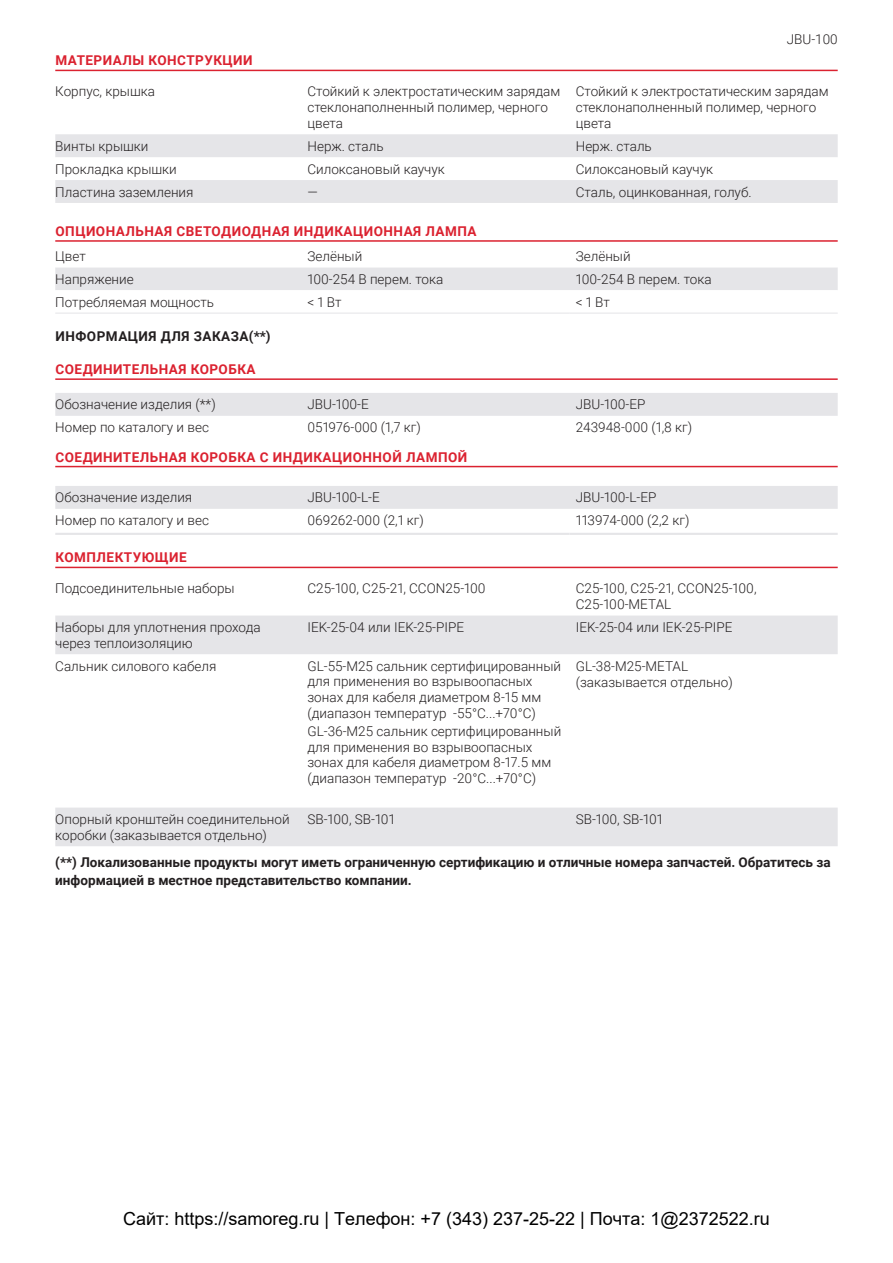
<style>
.page{position:relative;width:893px;height:1263px;background:#fff}
.page>*{position:absolute;margin:0;border:0;box-sizing:border-box;transform-origin:0 0}
.t1{font:18px "Arial";color:#000}
.Table_Text_-_nVent_D{font:300 13.5px/15.8px "Roboto";color:#231f20}
.Text_-_nVent_Data_Sh{font:700 13.5px/18px "Roboto";color:#231f20}
.Subhead_-_nVent_Data{font:700 13.5px "Roboto";letter-spacing:.035em;color:#db2230}
.Subhead_-_nVent_Data-2{font:700 13.5px "Roboto";letter-spacing:.035em;color:#231f20}
</style>
<div class="page">
<hr style="left:55px;top:70px;width:783px;height:1px;background:#db2230">
<hr style="left:55px;top:378px;width:783px;height:2px;background:#db2230">
<hr style="left:55px;top:567px;width:783px;height:1px;background:#db2230">
<svg style="left:55px;top:134px;width:783px;height:69px;fill:#e5e5e8"></svg>
<svg style="left:55px;top:267px;width:783px;height:46px"></svg>
<hr style="left:55px;top:313px;width:246px;height:1px;background:#e5e5e8">
<hr style="left:301px;top:313px;width:268px;height:1px;background:#e5e5e8">
<hr style="left:569px;top:313px;width:269px;height:1px;background:#e5e5e8">
<hr style="left:55px;top:240px;width:783px;height:2px;background:#db2230">
<div style="left:55px;top:393px;width:783px;height:23px;background:#e5e5e8"></div>
<hr style="left:55px;top:466px;width:783px;height:1px;background:#db2230">
<div style="left:55px;top:486px;width:783px;height:23px;background:#e5e5e8"></div>
<hr style="left:55px;top:533px;width:246px;height:2px;background:#e5e5e8">
<hr style="left:301px;top:533px;width:268px;height:2px;background:#e5e5e8">
<hr style="left:569px;top:533px;width:269px;height:2px;background:#e5e5e8">
<svg style="left:55px;top:615px;width:783px;height:231px"></svg>
<p class="Table_Text_-_nVent_D" style="left:787px;top:31px;width:52px">JBU-100</p>
<p class="Subhead_-_nVent_Data" style="left:56px;top:51px;width:199px">МАТЕРИАЛЫ КОНСТРУКЦИИ</p>
<p class="Table_Text_-_nVent_D" style="left:55px;top:83px;width:101px">Корпус, крышка</p>
<p class="Table_Text_-_nVent_D" style="left:307px;top:83px;width:254px">Стойкий к электростатическим зарядам стеклонаполненный полимер, черного цвета</p>
<p class="Table_Text_-_nVent_D" style="left:576px;top:83px;width:254px">Стойкий к электростатическим зарядам стеклонаполненный полимер, черного цвета</p>
<p class="Table_Text_-_nVent_D" style="left:55px;top:138px;width:95px">Винты крышки</p>
<p class="Table_Text_-_nVent_D" style="left:307px;top:138px;width:78px">Нерж. сталь</p>
<p class="Table_Text_-_nVent_D" style="left:576px;top:138px;width:78px">Нерж. сталь</p>
<p class="Table_Text_-_nVent_D" style="left:55px;top:161px;width:123px">Прокладка крышки</p>
<p class="Table_Text_-_nVent_D" style="left:307px;top:161px;width:139px">Силоксановый каучук</p>
<p class="Table_Text_-_nVent_D" style="left:576px;top:161px;width:139px">Силоксановый каучук</p>
<p class="Table_Text_-_nVent_D" style="left:55px;top:183px;width:140px">Пластина заземления</p>
<p class="Table_Text_-_nVent_D" style="left:307px;top:183px;width:12px">—</p>
<p class="Table_Text_-_nVent_D" style="left:576px;top:183px;width:177px">Сталь, оцинкованная, голуб.</p>
<p class="Subhead_-_nVent_Data" style="left:56px;top:222px;width:423px">ОПЦИОНАЛЬНАЯ СВЕТОДИОДНАЯ ИНДИКАЦИОННАЯ ЛАМПА</p>
<p class="Table_Text_-_nVent_D" style="left:55px;top:248px;width:32px">Цвет</p>
<p class="Table_Text_-_nVent_D" style="left:307px;top:248px;width:56px">Зелёный</p>
<p class="Table_Text_-_nVent_D" style="left:576px;top:248px;width:56px">Зелёный</p>
<p class="Table_Text_-_nVent_D" style="left:55px;top:271px;width:80px">Напряжение</p>
<p class="Table_Text_-_nVent_D" style="left:307px;top:271px;width:137px">100-254 В перем. тока</p>
<p class="Table_Text_-_nVent_D" style="left:576px;top:271px;width:137px">100-254 В перем. тока</p>
<p class="Table_Text_-_nVent_D" style="left:55px;top:294px;width:160px">Потребляемая мощность</p>
<p class="Table_Text_-_nVent_D" style="left:307px;top:294px;width:36px">&lt; 1 Вт</p>
<p class="Table_Text_-_nVent_D" style="left:576px;top:294px;width:36px">&lt; 1 Вт</p>
<p class="Subhead_-_nVent_Data-2" style="left:56px;top:327px;width:217px">ИНФОРМАЦИЯ ДЛЯ ЗАКАЗА(**)</p>
<p class="Subhead_-_nVent_Data" style="left:56px;top:360px;width:202px">СОЕДИНИТЕЛЬНАЯ КОРОБКА</p>
<p class="Table_Text_-_nVent_D" style="left:55px;top:396px;width:162px">Обозначение изделия (**)</p>
<p class="Table_Text_-_nVent_D" style="left:307px;top:396px;width:63px">JBU-100-E</p>
<p class="Table_Text_-_nVent_D" style="left:576px;top:396px;width:71px">JBU-100-EP</p>
<p class="Table_Text_-_nVent_D" style="left:55px;top:419px;width:155px">Номер по каталогу и вес</p>
<p class="Table_Text_-_nVent_D" style="left:307px;top:419px;width:115px">051976-000 (1,7 кг)</p>
<p class="Table_Text_-_nVent_D" style="left:576px;top:419px;width:118px">243948-000 (1,8 кг)</p>
<p class="Subhead_-_nVent_Data" style="left:56px;top:447px;width:413px">СОЕДИНИТЕЛЬНАЯ КОРОБКА С ИНДИКАЦИОННОЙ ЛАМПОЙ</p>
<p class="Table_Text_-_nVent_D" style="left:55px;top:489px;width:139px">Обозначение изделия</p>
<p class="Table_Text_-_nVent_D" style="left:307px;top:489px;width:74px">JBU-100-L-E</p>
<p class="Table_Text_-_nVent_D" style="left:576px;top:489px;width:82px">JBU-100-L-EP</p>
<p class="Table_Text_-_nVent_D" style="left:55px;top:512px;width:155px">Номер по каталогу и вес</p>
<p class="Table_Text_-_nVent_D" style="left:307px;top:512px;width:118px">069262-000 (2,1 кг)</p>
<p class="Table_Text_-_nVent_D" style="left:576px;top:512px;width:115px">113974-000 (2,2 кг)</p>
<p class="Subhead_-_nVent_Data" style="left:56px;top:548px;width:133px">КОМПЛЕКТУЮЩИЕ</p>
<p class="Table_Text_-_nVent_D" style="left:55px;top:580px;width:181px">Подсоединительные наборы</p>
<p class="Table_Text_-_nVent_D" style="left:307px;top:580px;width:180px">C25-100, C25-21, CCON25-100</p>
<p class="Table_Text_-_nVent_D" style="left:576px;top:580px;width:182px">C25-100, C25-21, CCON25-100,<br>C25-100-METAL</p>
<p class="Table_Text_-_nVent_D" style="left:55px;top:619px;width:207px">Наборы для уплотнения прохода через теплоизоляцию</p>
<p class="Table_Text_-_nVent_D" style="left:307px;top:619px;width:158px">IEK-25-04 или IEK-25-PIPE</p>
<p class="Table_Text_-_nVent_D" style="left:576px;top:619px;width:158px">IEK-25-04 или IEK-25-PIPE</p>
<p class="Table_Text_-_nVent_D" style="left:55px;top:657px;width:163px">Сальник силового кабеля</p>
<p class="Table_Text_-_nVent_D" style="left:307px;top:657px;width:255px">GL-55-M25 сальник сертифицированный для применения во взрывоопасных зонах для кабеля диаметром 8-15 мм (диапазон температур -55°С...+70°С)</p>
<p class="Table_Text_-_nVent_D" style="left:307px;top:723px;width:255px">GL-36-M25 сальник сертифицированный для применения во взрывоопасных зонах для кабеля диаметром 8-17.5 мм (диапазон температур -20°С...+70°С)</p>
<p class="Table_Text_-_nVent_D" style="left:576px;top:657px;width:159px">GL-38-M25-METAL (заказывается отдельно)</p>
<p class="Table_Text_-_nVent_D" style="left:55px;top:811px;width:236px">Опорный кронштейн соединительной коробки (заказывается отдельно)</p>
<p class="Table_Text_-_nVent_D" style="left:307px;top:811px;width:89px">SB-100, SB-101</p>
<p class="Table_Text_-_nVent_D" style="left:576px;top:811px;width:89px">SB-100, SB-101</p>
<p class="Text_-_nVent_Data_Sh" style="left:55px;top:852px;width:777px">(**) Локализованные продукты могут иметь ограниченную сертификацию и отличные номера запчастей. Обратитесь за информацией в местное представительство компании.</p>
<h1 class="t1" style="left:123px;top:1206px;width:648px">Сайт: https://samoreg.ru | Телефон: +7 (343) 237-25-22 | Почта: 1@2372522.ru</h1>
</div>
